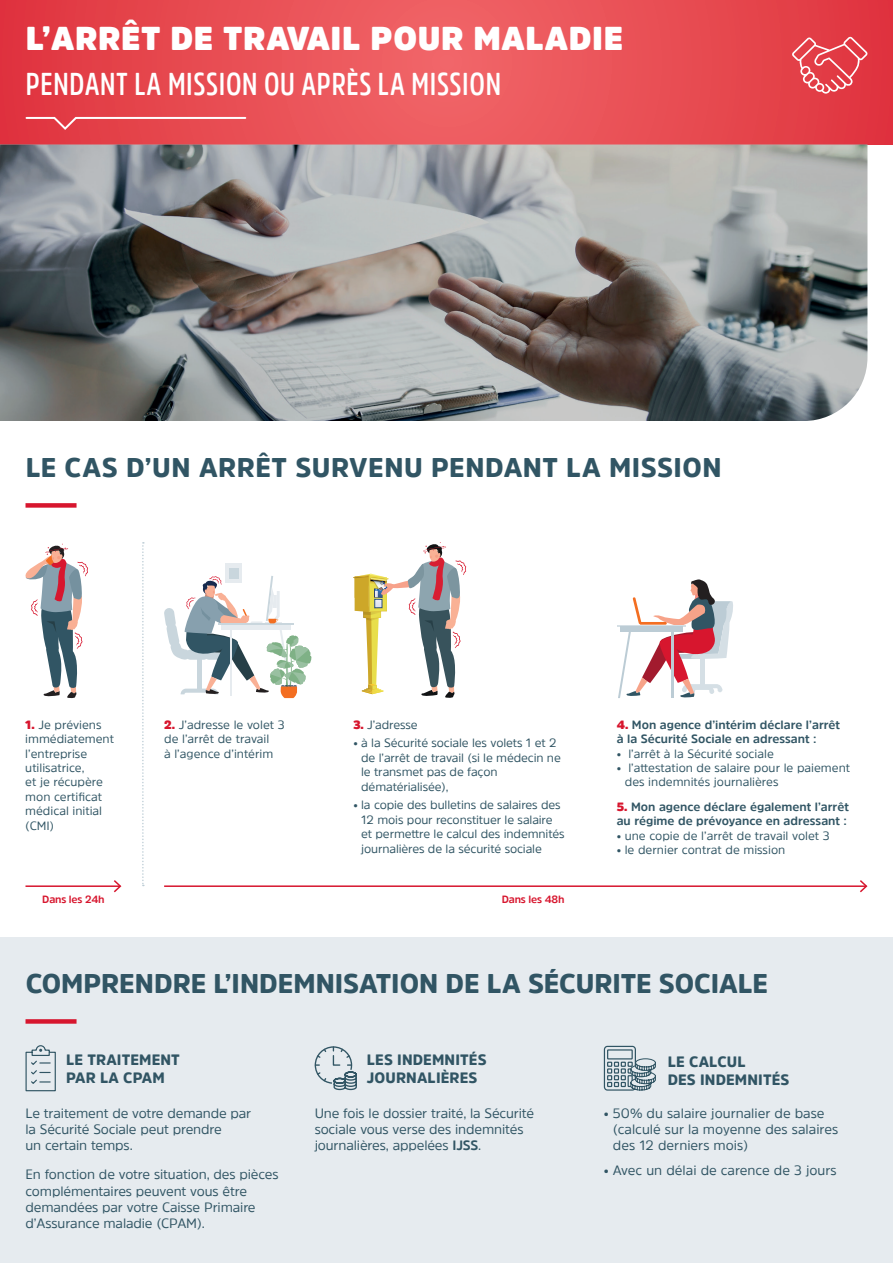
<style>
.page{position:relative;width:893px;height:1263px;background:#fff}
.page>*{position:absolute;margin:0;border:0;box-sizing:border-box;transform-origin:0 0}
.t1{font:900 33px "Amsi Pro";letter-spacing:.02em;color:#fff}
.t2{font:600 31.5px "Amsi Pro Cond";letter-spacing:.02em;color:#fff}
.t3{font:900 27px "Amsi Pro";letter-spacing:.005em;color:#315564}
.t4{font:900 15px/18px "Amsi Pro";letter-spacing:.01em;color:#315564}
.t5{font:13.5px/16.2px "Amsi Pro";letter-spacing:-.01em;color:#315564}
.t6{font:12px/14.4px "Amsi Pro";letter-spacing:-.01em;color:#315564}
.t7{font:700 12px/14.4px "Amsi Pro";color:#315564}
.t8{font:700 10.5px "Amsi Pro";letter-spacing:-.02em;color:#d7162e}
.s1{font-weight:900;color:#d7162e}
.s2{font-weight:700}
</style>
<div class="page">
<div style="left:0;top:937px;width:893px;height:326px;background:#e6ebef"></div>
<svg style="left:0;top:0;width:893px;height:145px;background:#e74d53"></svg>
<svg style="left:792px;top:37px;width:75px;height:57px;background:#e65a62"></svg>
<svg style="left:25px;top:116px;width:222px;height:15px;background:#e75c63"></svg>
<div style="left:26px;top:1019px;width:51px;height:5px;background:#d7162e"></div>
<svg style="left:25px;top:1045px;width:31px;height:47px"></svg>
<svg style="left:314px;top:1046px;width:43px;height:45px"></svg>
<svg style="left:603px;top:1045px;width:53px;height:46px"></svg>
<div style="left:26px;top:503px;width:51px;height:5px;background:#d7162e"></div>
<hr style="left:25px;top:885px;width:95px;height:2px;background:#d7162e">
<svg style="left:112px;top:880px;width:10px;height:13px"></svg>
<hr style="left:164px;top:885px;width:702px;height:2px;background:#d7162e">
<svg style="left:858px;top:880px;width:10px;height:13px"></svg>
<svg style="left:142px;top:542px;width:2px;height:344px"></svg>
<svg style="left:25px;top:544px;width:63px;height:154px"></svg>
<div style="left:225px;top:563px;width:17px;height:20px;background:#e6ebef"></div>
<div style="left:229px;top:568px;width:10px;height:11px;background:#c9d6dd"></div>
<svg style="left:164px;top:576px;width:148px;height:122px"></svg>
<svg style="left:353px;top:542px;width:113px;height:156px"></svg>
<hr style="left:617px;top:625px;width:68px;height:1px;background:#d5dfe5">
<svg style="left:618px;top:579px;width:115px;height:119px"></svg>
<hr style="left:671px;top:631px;width:2px;height:67px;background:#bcccd5">
<img style="left:0;top:145px;width:867px;height:276px">
<h1 class="t1" style="left:26px;top:16px;width:599px">L’ARRÊT DE TRAVAIL POUR MALADIE</h1>
<h2 class="t2" style="left:26px;top:63px;width:477px">PENDANT LA MISSION OU APRÈS LA MISSION</h2>
<h3 class="t3" style="left:26px;top:449px;width:697px">LE CAS D’UN ARRÊT SURVENU PENDANT LA MISSION</h3>
<p class="t6" style="left:25px;top:717px;width:90px"><span class="s1">1.</span> Je préviens immédiatement l’entreprise utilisatrice,<br>et je récupère mon certificat médical initial (CMI)</p>
<p class="t6" style="left:164px;top:717px;width:122px"><span class="s1">2.</span> J’adresse le volet 3 de l’arrêt de travail<br>à l’agence d’intérim</p>
<p class="t6" style="left:353px;top:717px;width:66px"><span class="s1">3.</span> J’adresse</p>
<p class="t6" style="left:361px;top:736px;width:201px;text-indent:-8px">• à la Sécurité sociale les volets 1 et 2 de l’arrêt de travail (si le médecin ne le transmet pas de façon dématérialisée),</p>
<p class="t6" style="left:361px;top:797px;width:205px;text-indent:-8px">• la copie des bulletins de salaires des 12 mois pour reconstituer le salaire et permettre le calcul des indemnités journalières de la sécurité sociale</p>
<p class="t8" style="left:42px;top:892px;width:64px">Dans les 24h</p>
<p class="t8" style="left:502px;top:892px;width:64px">Dans les 48h</p>
<p class="t7" style="left:617px;top:717px;width:225px"><span class="s1">4.</span> Mon agence d’intérim déclare l’arrêt à la Sécurité Sociale en adressant :</p>
<p class="t6" style="left:617px;top:746px;width:159px">• l’arrêt à la Sécurité sociale</p>
<p class="t6" style="left:625px;top:760px;width:227px;text-indent:-8px">• l’attestation de salaire pour le paiement des indemnités journalières</p>
<p class="t7" style="left:617px;top:799px;width:234px"><span class="s1">5.</span> Mon agence déclare également l’arrêt au régime de prévoyance en adressant :</p>
<p class="t6" style="left:617px;top:828px;width:215px">• une copie de l’arrêt de travail volet 3</p>
<p class="t6" style="left:617px;top:842px;width:170px">• le dernier contrat de mission</p>
<h3 class="t3" style="left:26px;top:965px;width:744px">COMPRENDRE L’INDEMNISATION DE LA SÉCURITE SOCIALE</h3>
<p class="t4" style="left:66px;top:1050px;width:115px">LE TRAITEMENT<br>PAR LA CPAM</p>
<p class="t5" style="left:26px;top:1105px;width:227px">Le traitement de votre demande par la Sécurité Sociale peut prendre<br>un certain temps.</p>
<p class="t5" style="left:26px;top:1166px;width:255px">En fonction de votre situation, des pièces complémentaires peuvent vous être demandées par votre Caisse Primaire d’Assurance maladie (CPAM).</p>
<p class="t4" style="left:367px;top:1050px;width:121px">LES INDEMNITÉS<br>JOURNALIÈRES</p>
<p class="t5" style="left:315px;top:1105px;width:221px">Une fois le dossier traité, la Sécurité sociale vous verse des indemnités journalières, appelées <span class="s2">IJSS</span>.</p>
<p class="t5" style="left:613px;top:1105px;width:227px;text-indent:-9px">• 50% du salaire journalier de base (calculé sur la moyenne des salaires des 12 derniers mois)</p>
<p class="t5" style="left:604px;top:1162px;width:234px">• Avec un délai de carence de 3 jours</p>
<p class="t4" style="left:668px;top:1052px;width:123px">LE CALCUL<br>DES INDEMNITÉS</p>
</div>
